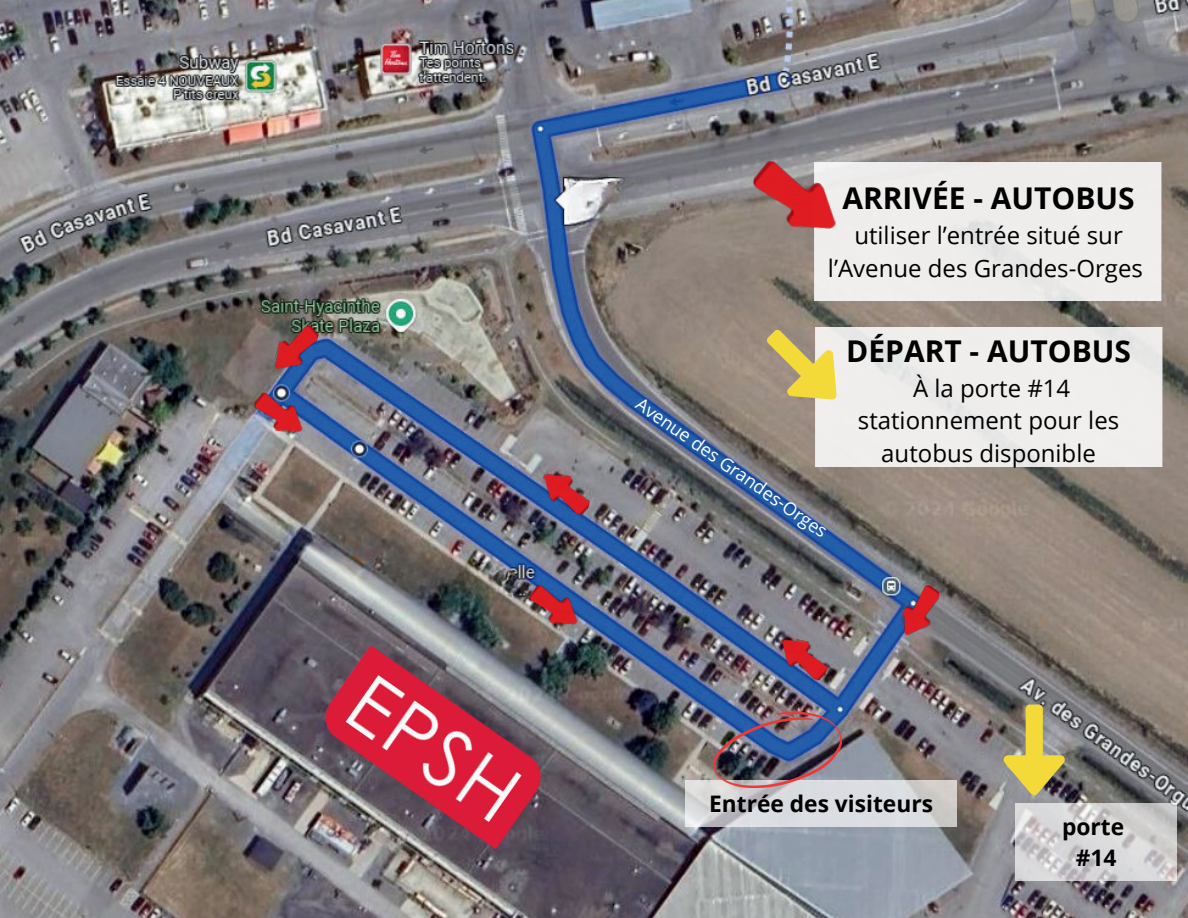
<style>
.page{position:relative;width:1188px;height:918px;background:#fff}
.page>*{position:absolute;margin:0;border:0;box-sizing:border-box;transform-origin:0 0}
.t1{font:700 30px "Open Sans";color:#000}
.t2{font:24px/32.7px "Open Sans";color:#000;text-align:center}
.t3{font:700 22.8px/31.5px "Open Sans";color:#000;text-align:center}
.t4{font:18px "Open Sans";color:#fff}
</style>
<div class="page">
<img style="left:0;top:0;width:1188px;height:918px">
<img style="left:901px;top:584px;width:39px;height:52px">
<img style="left:775px;top:636px;width:57px;height:45px">
<img style="left:537px;top:471px;width:57px;height:45px">
<img style="left:271px;top:319px;width:50px;height:59px">
<img style="left:251px;top:392px;width:55px;height:42px">
<svg style="left:685px;top:780px;width:272px;height:46px;background:#d5d7da"></svg>
<img style="left:713px;top:712px;width:129px;height:76px">
<img style="left:252px;top:577px;width:357px;height:341px">
<div style="left:814px;top:162px;width:348px;height:139px;background:#efeeec"></div>
<img style="left:815px;top:327px;width:348px;height:140px">
<img style="left:748px;top:159px;width:94px;height:73px">
<svg style="left:1002px;top:705px;width:64px;height:91px;background:#ada162"></svg>
<svg style="left:767px;top:329px;width:70px;height:71px;background:#d0bd6d"></svg>
<svg style="left:1016px;top:803px;width:161px;height:78px;background:#d2d1d2"></svg>
<p class="t1" style="left:842px;top:177px;width:294px">ARRIVÉE - AUTOBUS</p>
<p class="t2" style="left:828px;top:219px;width:317px">utiliser l’entrée situé sur l’Avenue des Grandes-Orges</p>
<p class="t4" style="left:645px;top:392px;width:230px;rotate:35deg">Avenue des Grandes-Orges</p>
<p class="t1" style="left:846px;top:330px;width:286px">DÉPART - AUTOBUS</p>
<p class="t2" style="left:858px;top:371px;width:263px">À la porte #14 stationnement pour les autobus disponible</p>
<p class="t3" style="left:709px;top:787px;width:225px">Entrée des visiteurs</p>
<p class="t3" style="left:1062px;top:810px;width:64px">porte #14</p>
</div>
